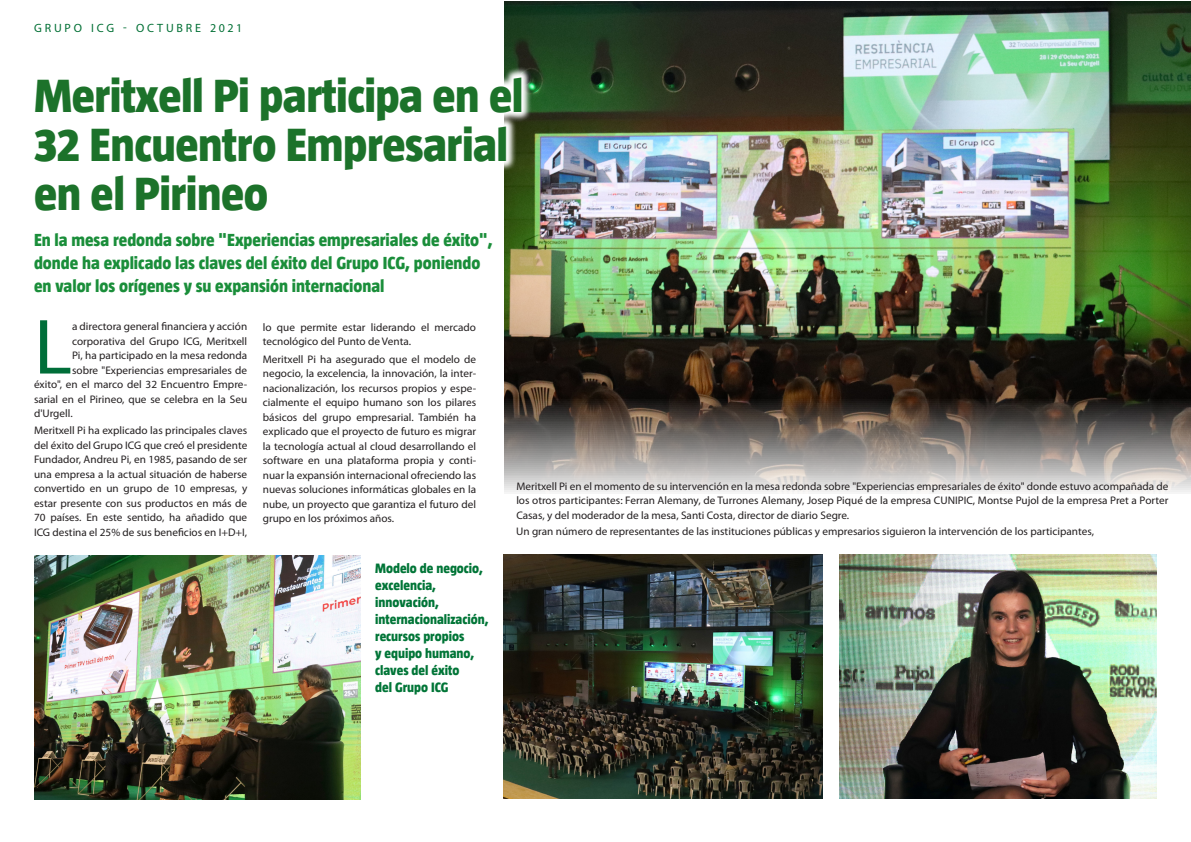
<style>
.page{position:relative;width:1191px;height:842px;background:#fff}
.page>*{position:absolute;margin:0;border:0;box-sizing:border-box;transform-origin:0 0}
.Texto_9___12{font:79px "Myriad Pro";color:#006e39}
.Titular_48_50{font:800 48px "Taz";letter-spacing:-.01em;color:#1c722a}
.Destacat_columna{font:800 18px/23px "Taz";color:#1a8e3a}
.Destacat_columna-2{font:800 14px/17px "Taz";color:#007537}
._10_Sección_I{font:12px "Myriad Pro";letter-spacing:.23em;color:#006f34}
.Texto_9___12-2{font:11px/14.5px "Myriad Pro";color:#231f20;text-align:justify}
</style>
<div class="page">
<img style="left:505px;top:2px;width:686px;height:490px">
<div style="left:24px;top:67px;width:508px;height:154px;background:#fff"></div>
<img style="left:840px;top:554px;width:317px;height:245px">
<img style="left:34px;top:556px;width:327px;height:243px">
<img style="left:503px;top:555px;width:319px;height:244px">
<p class="_10_Sección_I" style="left:34px;top:20px;width:209px">GRUPO ICG - OCTUBRE 2021</p>
<p class="Titular_48_50" style="left:34px;top:71px;width:491px">Meritxell Pi participa en el</p>
<p class="Titular_48_50" style="left:34px;top:120px;width:475px">32 Encuentro Empresarial</p>
<p class="Titular_48_50" style="left:34px;top:169px;width:236px">en el Pirineo</p>
<p class="Destacat_columna" style="left:34px;top:228px;width:460px">En la mesa redonda sobre "Experiencias empresariales de éxito", donde ha explicado las claves del éxito del Grupo ICG, poniendo en valor los orígenes y su expansión internacional</p>
<p class="Texto_9___12" style="left:34px;top:304px;width:40px">L</p>
<p class="Texto_9___12-2" style="left:72px;top:319px;width:177px">a directora general financiera y acción</p>
<p class="Texto_9___12-2" style="left:72px;top:334px;width:177px">corporativa del Grupo ICG, Meritxell</p>
<p class="Texto_9___12-2" style="left:72px;top:348px;width:177px">Pi, ha participado en la mesa redonda</p>
<p class="Texto_9___12-2" style="left:72px;top:363px;width:177px">sobre "Experiencias empresariales de</p>
<p class="Texto_9___12-2" style="left:34px;top:377px;width:215px">éxito", en el marco del 32 Encuentro Empre-</p>
<p class="Texto_9___12-2" style="left:34px;top:392px;width:215px">sarial en el Pirineo, que se celebra en la Seu</p>
<p class="Texto_9___12-2" style="left:34px;top:406px;width:40px">d'Urgell.</p>
<p class="Texto_9___12-2" style="left:34px;top:424px;width:215px">Meritxell Pi ha explicado las principales claves del éxito del Grupo ICG que creó el presidente Fundador, Andreu Pi, en 1985, pasando de ser una empresa a la actual situación de haberse convertido en un grupo de 10 empresas, y estar presente con sus productos en más de 70 países. En este sentido, ha añadido que ICG destina el 25% de sus beneficios en I+D+I,</p>
<p class="Texto_9___12-2" style="left:263px;top:320px;width:215px">lo que permite estar liderando el mercado tecnológico del Punto de Venta.</p>
<p class="Texto_9___12-2" style="left:263px;top:352px;width:215px">Meritxell Pi ha asegurado que el modelo de negocio, la excelencia, la innovación, la inter&shy;nacionalización, los recursos propios y espe&shy;cialmente el equipo humano son los pilares básicos del grupo empresarial. También ha explicado que el proyecto de futuro es migrar la tecnología actual al cloud desarrollando el software en una plataforma propia y conti&shy;nuar la expansión internacional ofreciendo las nuevas soluciones informáticas globales en la nube, un proyecto que garantiza el futuro del grupo en los próximos años.</p>
<p class="Destacat_columna-2" style="left:375px;top:560px;width:109px">Modelo de negocio,</p>
<p class="Destacat_columna-2" style="left:375px;top:577px;width:62px">excelencia,</p>
<p class="Destacat_columna-2" style="left:375px;top:594px;width:115px">innovación, internacionalización,</p>
<p class="Destacat_columna-2" style="left:375px;top:628px;width:91px">recursos propios</p>
<p class="Destacat_columna-2" style="left:375px;top:645px;width:101px">y equipo humano,</p>
<p class="Destacat_columna-2" style="left:375px;top:662px;width:86px">claves del éxito</p>
<p class="Destacat_columna-2" style="left:375px;top:679px;width:75px">del Grupo ICG</p>
<p class="Texto_9___12-2" style="left:516px;top:479px;width:653px">Meritxell Pi en el momento de su intervención en la mesa redonda sobre "Experiencias empresariales de éxito" donde estuvo acompañada de los otros participantes: Ferran Alemany, de Turrones Alemany, Josep Piqué de la empresa CUNIPIC, Montse Pujol de la empresa Pret a Porter Casas, y del moderador de la mesa, Santi Costa, director de diario Segre.</p>
<p class="Texto_9___12-2" style="left:516px;top:524px;width:579px">Un gran número de representantes de las instituciones públicas y empresarios siguieron la intervención de los participantes,</p>
</div>
